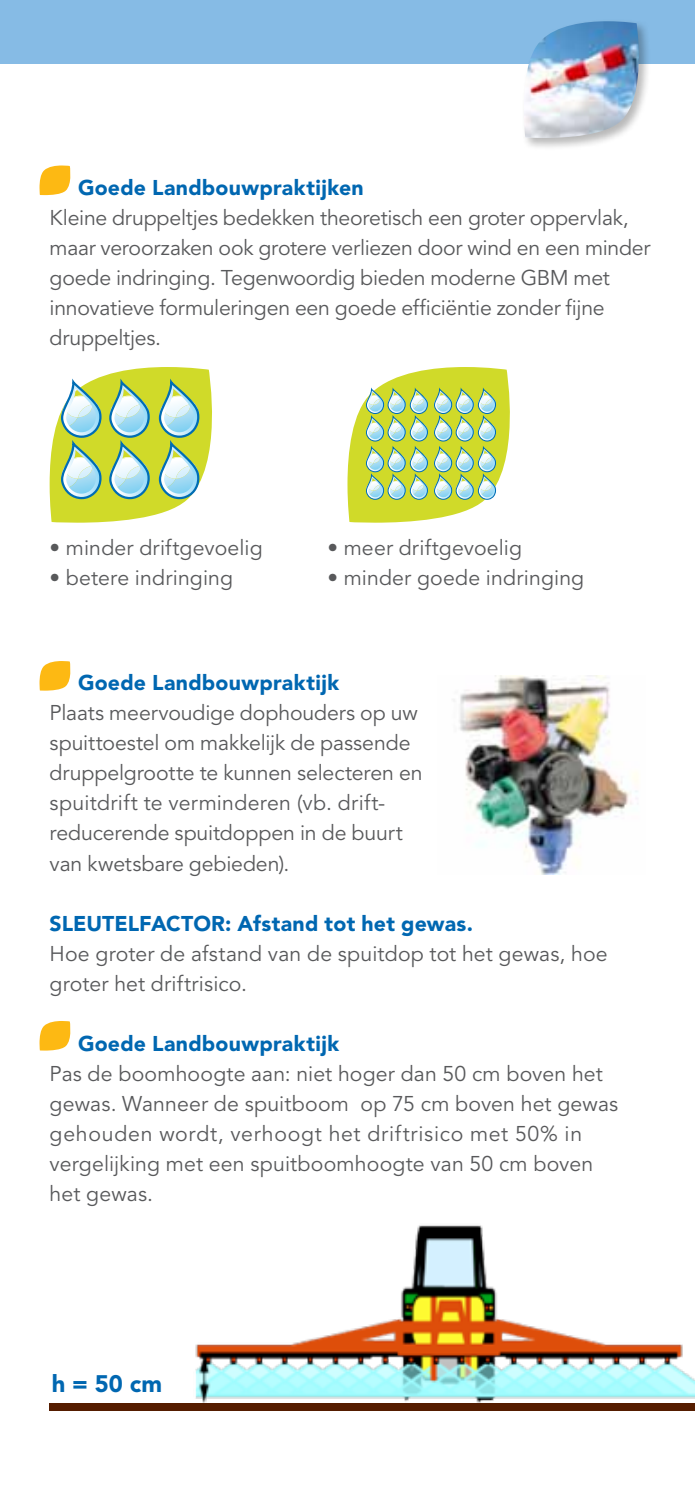
<style>
.page{position:relative;width:695px;height:1489px;background:#fff}
.page>*{position:absolute;margin:0;border:0;box-sizing:border-box;transform-origin:0 0}
.t1{font:900 23.75px "Avenir LT Std";color:#0067b1}
.t2{font:21.25px/30px "Avenir LT Std";color:#58595b}
.t3{font:900 21.25px "Avenir LT Std";letter-spacing:.015em;color:#0067b1}
</style>
<div class="page">
<div style="left:0;top:0;width:694px;height:64px;background:#86bbe5"></div>
<div style="left:521px;top:18px;width:130px;height:133px;background:#000;opacity:.28"></div>
<img style="left:523px;top:21px;width:124px;height:117px">
<img style="left:177px;top:1225px;width:517px;height:186px">
<svg style="left:39px;top:165px;width:32px;height:30px"></svg>
<svg style="left:39px;top:661px;width:32px;height:29px"></svg>
<svg style="left:39px;top:1021px;width:32px;height:29px"></svg>
<img style="left:453px;top:675px;width:185px;height:199px">
<div style="left:49px;top:1402px;width:645px;height:8px;background:#551d00"></div>
<svg style="left:50px;top:367px;width:162px;height:155px"></svg>
<svg style="left:347px;top:367px;width:163px;height:155px"></svg>
<p class="t3" style="left:78px;top:175px;width:287px">Goede Landbouwpraktijken</p>
<p class="t2" style="left:50px;top:203px;width:602px">Kleine druppeltjes bedekken theoretisch een groter oppervlak, maar veroorzaken ook grotere verliezen door wind en een minder goede indringing. Tegenwoordig bieden moderne GBM met innovatieve formuleringen een goede efficiëntie zonder fijne druppeltjes.</p>
<p class="t2" style="left:50px;top:533px;width:214px">• minder driftgevoelig</p>
<p class="t2" style="left:327px;top:533px;width:196px">• meer driftgevoelig</p>
<p class="t2" style="left:50px;top:563px;width:185px">• betere indringing</p>
<p class="t2" style="left:327px;top:563px;width:258px">• minder goede indringing</p>
<p class="t3" style="left:78px;top:670px;width:263px">Goede Landbouwpraktijk</p>
<p class="t2" style="left:50px;top:698px;width:374px">Plaats meervoudige dophouders op uw spuittoestel om makkelijk de passende druppelgrootte te kunnen selecteren en spuitdrift te verminderen (vb. drift&shy;reducerende spuitdoppen in de buurt van kwetsbare gebieden).</p>
<p class="t3" style="left:50px;top:910px;width:425px">SLEUTELFACTOR: Afstand tot het gewas.</p>
<p class="t2" style="left:50px;top:938px;width:559px">Hoe groter de afstand van de spuitdop tot het gewas, hoe groter het driftrisico.</p>
<p class="t3" style="left:78px;top:1030px;width:263px">Goede Landbouwpraktijk</p>
<p class="t2" style="left:50px;top:1058px;width:570px">Pas de boomhoogte aan: niet hoger dan 50 cm boven het gewas. Wanneer de spuitboom op 75 cm boven het gewas gehouden wordt, verhoogt het driftrisico met 50% in vergelijking met een spuitboomhoogte van 50 cm boven het gewas.</p>
<p class="t1" style="left:52px;top:1369px;width:112px">h = 50 cm</p>
</div>
